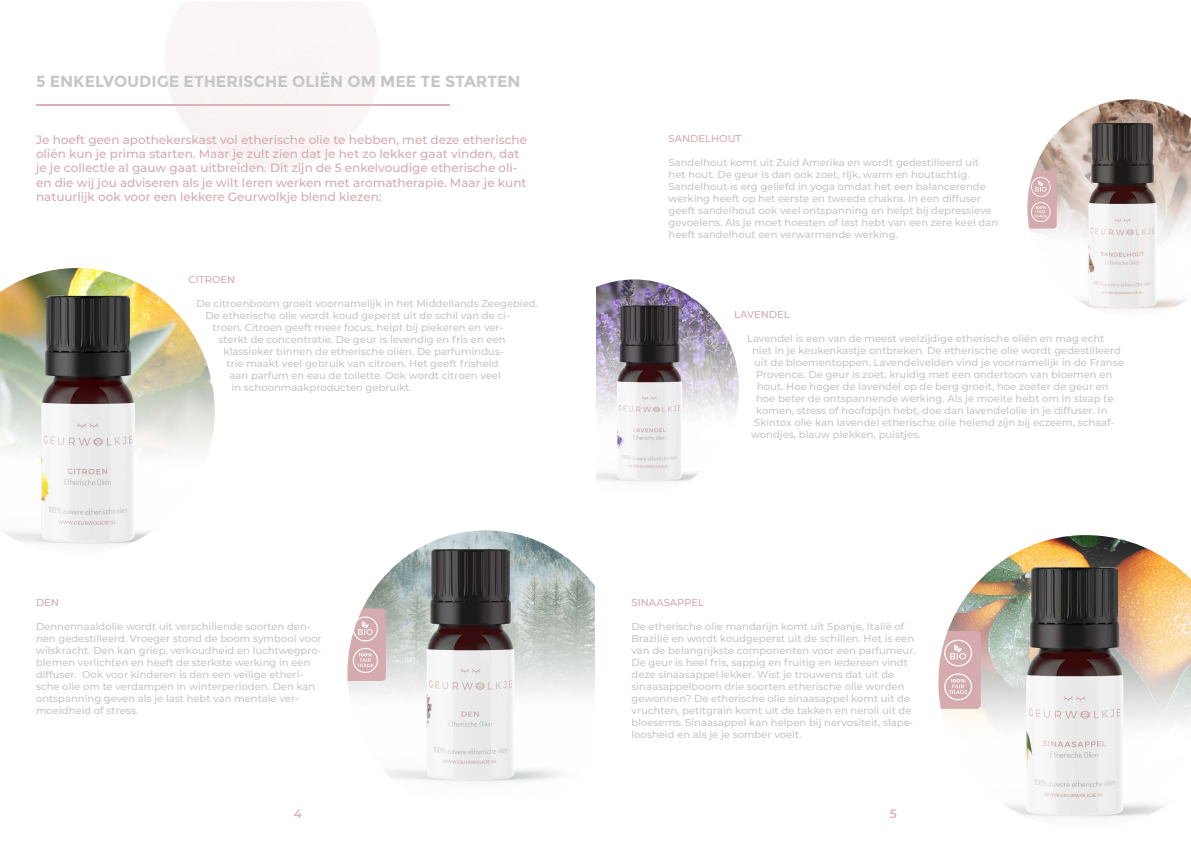
<style>
.page{position:relative;width:1191px;height:842px;background:#fff}
.page>*{position:absolute;margin:0;border:0;box-sizing:border-box;transform-origin:0 0}
.t1{font:700 16px "Montserrat";color:#c6c6c6}
.t2{font:500 12px/14.4px "Montserrat";color:#d6aaae}
.t3{font:600 12px "Montserrat";color:#dcb1b6}
.t4{font:500 10px/12px "Montserrat";color:#c6c6c6}
.t5{font:500 10px "Montserrat";color:#d6aaae}
</style>
<div class="page">
<img style="left:596px;top:280px;width:142px;height:202px">
<div style="left:514px;top:264px;width:240px;height:248px;border:15px solid #fff;border-radius:50%"></div>
<div style="left:523px;top:183px;width:72px;height:348px;background:#fff"></div>
<svg style="left:347px;top:510px;width:272px;height:272px"></svg>
<hr style="left:36px;top:105px;width:414px;height:1px;background:#dcb1b7">
<img style="left:0;top:268px;width:215px;height:277px">
<div style="left:595px;top:575px;width:72px;height:267px;background:#fff"></div>
<img style="left:938px;top:535px;width:253px;height:283px">
<svg style="left:1027px;top:99px;width:164px;height:211px"></svg>
<h1 class="t1" style="left:36px;top:72px;width:486px">5 ENKELVOUDIGE ETHERISCHE OLIËN OM MEE TE STARTEN</h1>
<p class="t2" style="left:36px;top:132px;width:492px">Je hoeft geen apothekerskast vol etherische olie te hebben, met deze etherische oliën kun je prima starten. Maar je zult zien dat je het zo lekker gaat vinden, dat je je collectie al gauw gaat uitbreiden. Dit zijn de 5 enkelvoudige etherische oli&shy;ën die wij jou adviseren als je wilt leren werken met aromatherapie. Maar je kunt natuurlijk ook voor een lekkere Geurwolkje blend kiezen:</p>
<p class="t5" style="left:668px;top:131px;width:74px">SANDELHOUT</p>
<p class="t4" style="left:668px;top:156px;width:331px">Sandelhout komt uit Zuid Amerika en wordt gedestilleerd uit het hout. De geur is dan ook zoet, rijk, warm en houtachtig.<br>Sandelhout is erg geliefd in yoga omdat het een balancerende werking heeft op het eerste en tweede chakra. In een diffuser geeft sandelhout ook veel ontspanning en helpt bij depressieve gevoelens. Als je moet hoesten of last hebt van een zere keel dan heeft sandelhout een verwarmende werking.</p>
<p class="t5" style="left:189px;top:272px;width:48px">CITROEN</p>
<p class="t4" style="left:197px;top:297px;width:343px">De citroenboom groeit voornamelijk in het Middellands Zeegebied.</p>
<p class="t4" style="left:206px;top:309px;width:306px">De etherische olie wordt koud geperst uit de schil van de ci-</p>
<p class="t4" style="left:213px;top:321px;width:292px">troen. Citroen geeft meer focus, helpt bij piekeren en ver-</p>
<p class="t4" style="left:219px;top:333px;width:288px">sterkt de concentratie. De geur is levendig en fris en een</p>
<p class="t4" style="left:224px;top:345px;width:282px">klassieker binnen de etherische oliën. De parfumindus-</p>
<p class="t4" style="left:227px;top:357px;width:273px">trie maakt veel gebruik van citroen. Het geeft frisheid</p>
<p class="t4" style="left:230px;top:369px;width:273px">aan parfum en eau de toilette. Ook wordt citroen veel</p>
<p class="t4" style="left:232px;top:381px;width:182px">in schoonmaakproducten gebruikt.</p>
<p class="t5" style="left:36px;top:595px;width:25px">DEN</p>
<p class="t4" style="left:36px;top:620px;width:287px">Dennennaaldolie wordt uit verschillende soorten den&shy;nen gedestilleerd. Vroeger stond de boom symbool voor wilskracht. Den kan griep, verkoudheid en luchtwegpro&shy;blemen verlichten en heeft de sterkste werking in een diffuser. Ook voor kinderen is den een veilige etheri&shy;sche olie om te verdampen in winterperioden. Den kan ontspanning geven als je last hebt van mentale ver&shy;moeidheid of stress.</p>
<p class="t5" style="left:734px;top:308px;width:57px">LAVENDEL</p>
<p class="t4" style="left:747px;top:332px;width:359px">Lavendel is een van de meest veelzijdige etherische oliën en mag echt</p>
<p class="t4" style="left:752px;top:344px;width:370px">niet in je keukenkastje ontbreken. De etherische olie wordt gedestilleerd</p>
<p class="t4" style="left:754px;top:356px;width:371px">uit de bloementoppen. Lavendelvelden vind je voornamelijk in de Franse</p>
<p class="t4" style="left:756px;top:368px;width:358px">Provence. De geur is zoet, kruidig met een ondertoon van bloemen en</p>
<p class="t4" style="left:757px;top:380px;width:353px">hout. Hoe hoger de lavendel op de berg groeit, hoe zoeter de geur en</p>
<p class="t4" style="left:756px;top:392px;width:359px">hoe beter de ontspannende werking. Als je moeite hebt om in slaap te</p>
<p class="t4" style="left:756px;top:404px;width:353px">komen, stress of hoofdpijn hebt, doe dan lavendelolie in je diffuser. In</p>
<p class="t4" style="left:754px;top:416px;width:362px">Skintox olie kan lavendel etherische olie helend zijn bij eczeem, schaaf-</p>
<p class="t4" style="left:751px;top:428px;width:171px">wondjes, blauw plekken, puistjes.</p>
<p class="t5" style="left:631px;top:595px;width:74px">SINAASAPPEL</p>
<p class="t4" style="left:631px;top:620px;width:286px">De etherische olie mandarijn komt uit Spanje, Italië of Brazilië en wordt koudgeperst uit de schillen. Het is een van de belangrijkste componenten voor een parfumeur.<br>De geur is heel fris, sappig en fruitig en iedereen vindt deze sinaasappel lekker. Wist je trouwens dat uit de sinaasappelboom drie soorten etherische olie worden gewonnen? De etherische olie sinaasappel komt uit de vruchten, petitgrain komt uit de takken en neroli uit de bloesems. Sinaasappel kan helpen bij nervositeit, slape&shy;loosheid en als je je somber voelt.</p>
<p class="t3" style="left:294px;top:805px;width:10px">4</p>
<p class="t3" style="left:889px;top:805px;width:9px">5</p>
</div>
